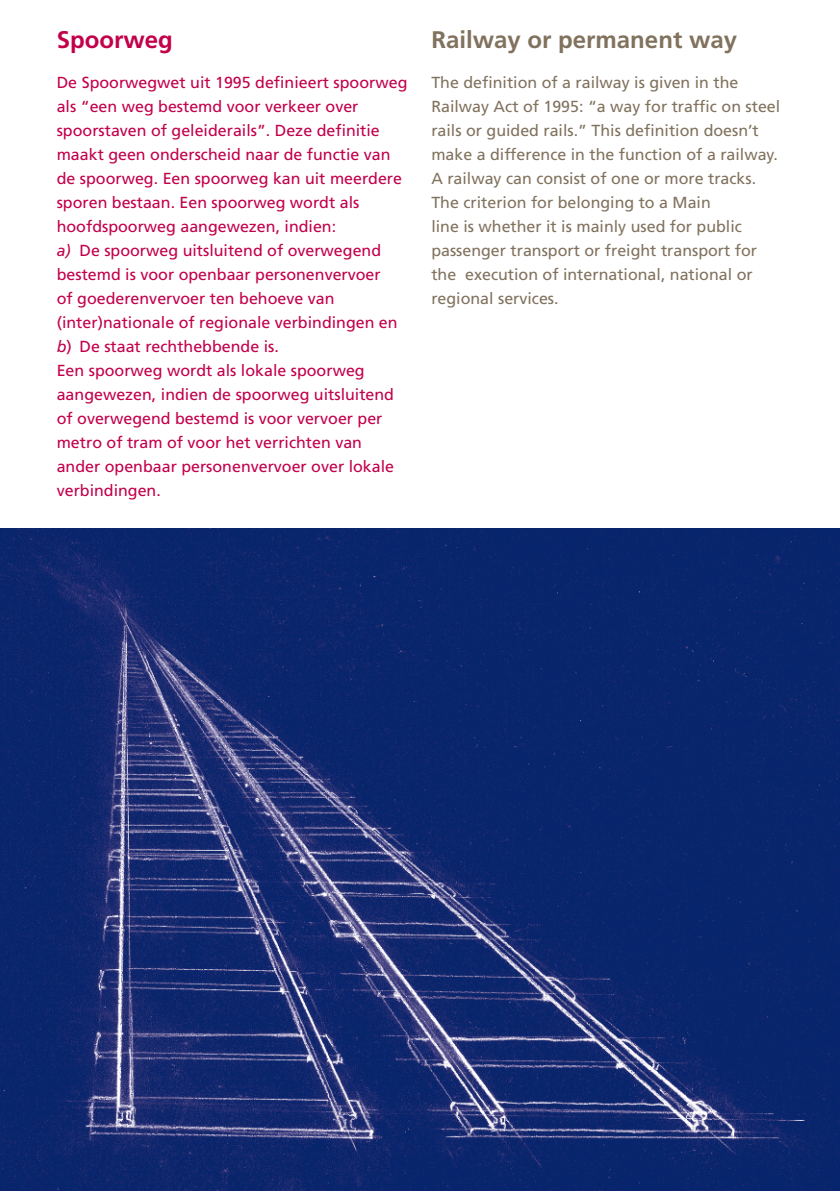
<style>
.page{position:relative;width:840px;height:1191px;background:#fff}
.page>*{position:absolute;margin:0;border:0;box-sizing:border-box;transform-origin:0 0}
.t1{font:700 24px "Frutiger";color:#81725e}
.t2{font:700 24px "Frutiger";color:#c3004a}
.t3{font:16px/24px "Frutiger";color:#c3004a}
.t4{font:16px/24px "Frutiger";color:#81725e}
.s1{font-style:italic}
</style>
<div class="page">
<img style="left:0;top:528px;width:839px;height:663px">
<h1 class="t2" style="left:57px;top:26px;width:118px">Spoorweg</h1>
<p class="t3" style="left:57px;top:70px;width:352px">De Spoorwegwet uit 1995 definieert spoorweg als “een weg bestemd voor verkeer over spoorstaven of geleiderails”. Deze definitie maakt geen onderscheid naar de functie van de spoorweg. Een spoorweg kan uit meerdere sporen bestaan. Een spoorweg wordt als hoofdspoorweg aangewezen, indien:<br><span class="s1">a)</span> De spoorweg uitsluitend of overwegend bestemd is voor openbaar personenvervoer<br>of goederenvervoer ten behoeve van (inter)-natio-nale of regionale verbindingen en <span class="s1">b</span>) De staat rechthebbende is.<br>Een spoorweg wordt als lokale spoorweg aangewezen, indien de spoorweg uitsluitend of overwegend bestemd is voor vervoer per metro of tram of voor het verrichten van ander openbaar personenvervoer over lokale verbindingen.</p>
<h1 class="t1" style="left:431px;top:26px;width:307px">Railway or permanent way</h1>
<p class="t4" style="left:431px;top:70px;width:350px">The definition of a railway is given in the Railway Act of 1995: “a way for traffic on steel rails or guided rails.” This definition doesn’t make a difference in the function of a railway.<br>A railway can consist of one or more tracks.<br>The criterion for belonging to a Main<br>line is whether it is mainly used for public passenger transport or freight transport for the execution of international, national or regional services.</p>
</div>
